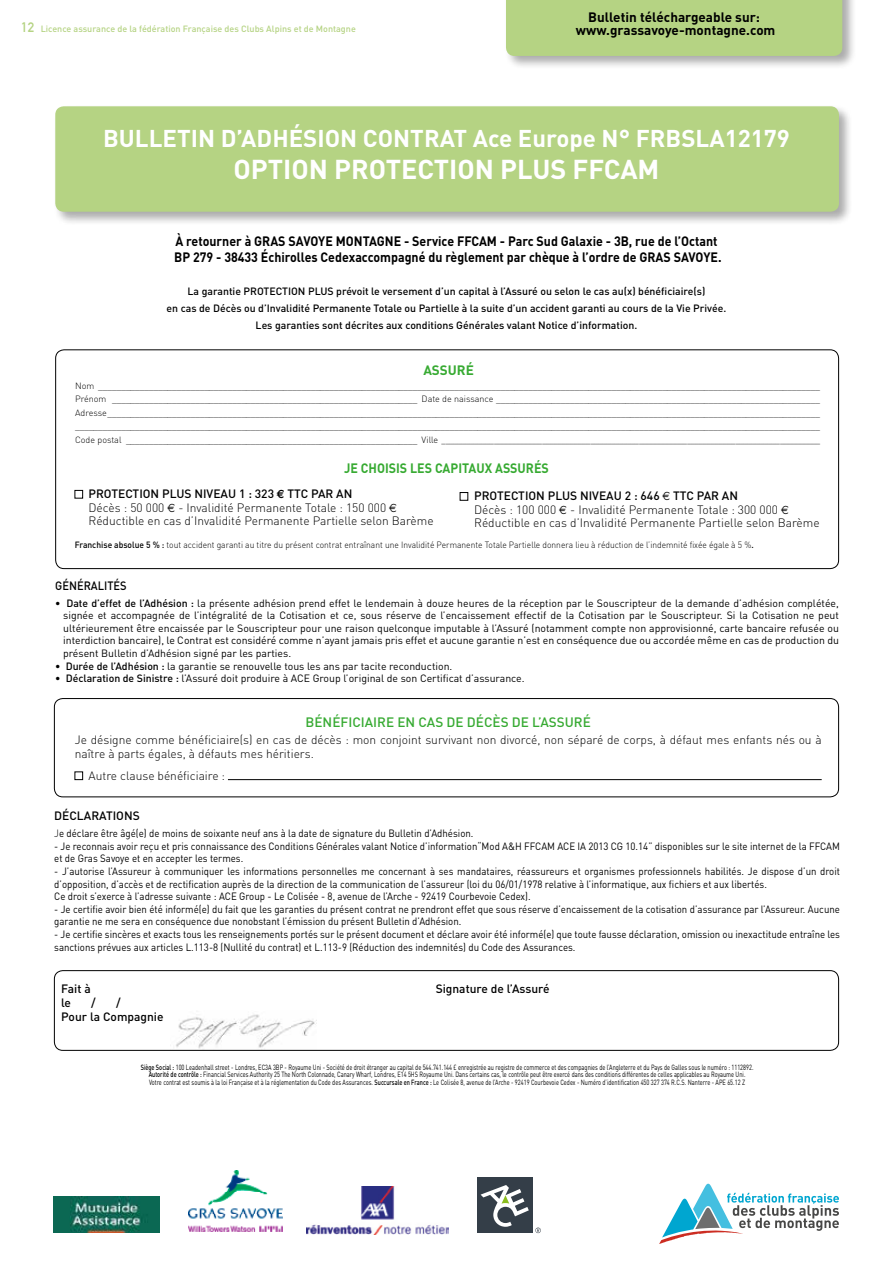
<style>
.page{position:relative;width:893px;height:1263px;background:#fff}
.page>*{position:absolute;margin:0;border:0;box-sizing:border-box;transform-origin:0 0}
.t1{font:700 27px "DIN";color:#fff}
.t2{font:700 24px "DIN";color:#fff}
.t3{font:700 13.5px/16.2px "DIN";color:#000;scale:.92 1}
.t4{font:700 13.5px/13.5px "DIN";color:#000;text-align:center}
.t5{font:500 13.5px "DIN";color:#37aa32}
.t6{font:700 13.5px "DIN";color:#37aa32;scale:.92 1}
.t7{font:700 13.5px "DIN";color:#37aa32}
.t8{font:300 12px/13.5px "DIN";color:#000}
.t9{font:500 12px/14.4px "DIN";color:#000}
.t10{font:500 12px "DIN";color:#000;scale:.92 1}
.t11{font:10.5px/12.6px "DIN";color:#000;scale:.92 1}
.t12{font:10.5px/12.6px "DIN";color:#000;text-align:justify}
.t13{font:500 10.5px/16.8px "DIN";color:#000;text-align:center}
.t14{font:300 9px/13.5px "DIN";color:#000;text-align:justify}
.t15{font:300 9px "DIN";color:#000;scale:.94 1}
.t16{font:500 9px "DIN";color:#b5d383}
.t17{font:7.5px/7.5px "DIN";color:#000;text-align:center;scale:.75 1}
.t18{font:7.5px "DIN";color:#000}
.s1{font-family:"DIN Alternate";font-weight:700;font-size:13.5px}
.s2{font-weight:300;font-size:9px}
.s3{font-weight:500}
.s4{font-family:"Euro Sans";font-weight:700}
.s5{font-family:"Euro Sans";font-weight:400}
.s6{font-weight:300}
</style>
<div class="page">
<img style="left:188px;top:1170px;width:94px;height:61px">
<img style="left:53px;top:1197px;width:106px;height:35px">
<img style="left:307px;top:1186px;width:142px;height:48px">
<div style="left:477px;top:1177px;width:56px;height:55px;background:#343e48"></div>
<svg style="left:481px;top:1185px;width:48px;height:42px"></svg>
<svg style="left:535px;top:1227px;width:6px;height:6px"></svg>
<svg style="left:659px;top:1184px;width:180px;height:60px"></svg>
<div style="left:53px;top:104px;width:800px;height:122px;background:#000;opacity:.33"></div>
<div style="left:55px;top:106px;width:784px;height:106px;background:#b5d383;border-radius:9px"></div>
<div style="left:55px;top:349px;width:784px;height:220px;border:1px solid #000;border-radius:9px"></div>
<div style="left:75px;top:490px;width:8px;height:8px;border:1px solid #000"></div>
<div style="left:460px;top:492px;width:8px;height:8px;border:1px solid #000"></div>
<div style="left:54px;top:698px;width:785px;height:99px;border:1px solid #000;border-radius:9px"></div>
<div style="left:75px;top:772px;width:8px;height:8px;border:1px solid #000"></div>
<hr style="left:228px;top:779px;width:594px;height:1px;background:#000">
<div style="left:54px;top:970px;width:785px;height:81px;border:1px solid #000;border-radius:9px"></div>
<img style="left:176px;top:1014px;width:140px;height:35px">
<div style="left:504px;top:0;width:352px;height:70px;background:#000;opacity:.33"></div>
<div style="left:506px;top:0;width:336px;height:56px;background:#b5d383"></div>
<p class="t16" style="left:21px;top:23px;width:336px"><span class="s1">12</span> Licence assurance de la fédération Française des Clubs Alpins et de Montagne</p>
<p class="t4" style="left:576px;top:10px;width:201px">Bulletin téléchargeable sur: www.grassavoye-montagne.com</p>
<h2 class="t2" style="left:103px;top:122px;width:688px">BULLETIN D’ADHÉSION CONTRAT Ace Europe N° FRBSLA12179</h2>
<h1 class="t1" style="left:233px;top:152px;width:428px">OPTION PROTECTION PLUS FFCAM</h1>
<p class="t3" style="left:174px;top:232px;width:597px">À retourner à GRAS SAVOYE MONTAGNE - Service FFCAM - Parc Sud Galaxie - 3B, rue de l’Octant<br>BP 279 - 38433 Échirolles Cedexaccompagné du règlement par chèque à l’ordre de GRAS SAVOYE.</p>
<p class="t13" style="left:167px;top:282px;width:561px">La garantie PROTECTION PLUS prévoit le versement d’un capital à l’Assuré ou selon le cas au(x) bénéficiaire(s)<br>en cas de Décès ou d’Invalidité Permanente Totale ou Partielle à la suite d’un accident garanti au cours de la Vie Privée.<br>Les garanties sont décrites aux conditions Générales valant Notice d’information.</p>
<p class="t7" style="left:423px;top:361px;width:52px">ASSURÉ</p>
<p class="t14" style="left:75px;top:379px;width:746px">Nom ____________________________________________________________________________________________________________________________________________________________ Prénom __________________________________________________________________ Date de naissance ______________________________________________________________________ Adresse__________________________________________________________________________________________________________________________________________________________ _________________________________________________________________________________________________________________________________________________________________</p>
<p class="t18" style="left:75px;top:435px;width:747px"><span class="s2">Code postal _______________________________________________________________ Ville</span> ______________________________________________________________________________________________</p>
<p class="t6" style="left:344px;top:460px;width:224px">JE CHOISIS LES CAPITAUX ASSURÉS</p>
<p class="t8" style="left:88px;top:487px;width:347px"><span class="s3">PROTECTION PLUS NIVEAU 1 : 323</span> <span class="s4">€</span> <span class="s3">TTC PAR AN<br></span>Décès : 50 000 <span class="s5">€</span> - Invalidité Permanente Totale : 150 000 <span class="s5">€<br></span>Réductible en cas d’Invalidité Permanente Partielle selon Barème</p>
<p class="t15" style="left:75px;top:539px;width:724px"><span class="s3">Franchise absolue 5 % :</span> tout accident garanti au titre du présent contrat entraînant une Invalidité Permanente Totale Partielle donnera lieu à réduction de l’indemnité fixée égale à 5 %<span class="s3">.</span></p>
<p class="t8" style="left:474px;top:489px;width:347px"><span class="s3">PROTECTION PLUS NIVEAU 2 : 646</span> <span class="s5">€</span> <span class="s3">TTC PAR AN<br></span>Décès : 100 000 <span class="s5">€</span> - Invalidité Permanente Totale : 300 000 <span class="s5">€<br></span>Réductible en cas d’Invalidité Permanente Partielle selon Barème</p>
<p class="t10" style="left:55px;top:578px;width:79px">GÉNÉRALITÉS</p>
<p class="t12" style="left:63px;top:596px;width:777px;text-indent:-8px"><span class="s3">• Date d’effet de l’Adhésion :</span> la présente adhésion prend effet le lendemain à douze heures de la réception par le Souscripteur de la demande d’adhésion complétée, signée et accompagnée de l’intégralité de la Cotisation et ce, sous réserve de l’encaissement effectif de la Cotisation par le Souscripteur. Si la Cotisation ne peut ultérieurement être encaissée par le Souscripteur pour une raison quelconque imputable à l’Assuré (notamment compte non approvisionné, carte bancaire refusée ou interdiction bancaire), le Contrat est considéré comme n’ayant jamais pris effet et aucune garantie n’est en conséquence due ou accordée même en cas de production du présent Bulletin d’Adhésion signé par les parties.</p>
<p class="t12" style="left:55px;top:659px;width:399px"><span class="s3">• Durée de l’Adhésion :</span> la garantie se renouvelle tous les ans par tacite reconduction.</p>
<p class="t12" style="left:55px;top:672px;width:471px"><span class="s3">• Déclaration de Sinistre :</span> l’Assuré doit produire à ACE Group l’original de son Certificat d’assurance.</p>
<p class="t5" style="left:306px;top:713px;width:287px">BÉNÉFICIAIRE EN CAS DE DÉCÈS DE L’ASSURÉ</p>
<p class="t8" style="left:75px;top:733px;width:748px">Je désigne comme bénéficiaire(s) en cas de décès : mon conjoint survivant non divorcé, non séparé de corps, à défaut mes enfants nés ou à naître à parts égales, à défauts mes héritiers.</p>
<p class="t8" style="left:89px;top:769px;width:138px">Autre clause bénéficiaire :</p>
<p class="t9" style="left:54px;top:808px;width:87px">DÉCLARATIONS</p>
<p class="t11" style="left:54px;top:827px;width:457px"><span class="s6">J</span>e déclare être âgé(e) de moins de soixante neuf ans à la date de signature du Bulletin d’Adhésion.</p>
<p class="t11" style="left:54px;top:839px;width:856px">- Je reconnais avoir reçu et pris connaissance des Conditions Générales valant Notice d’information“Mod A&amp;H FFCAM ACE IA 2013 CG 10.14” disponibles sur le site internet de la FFCAM et de Gras Savoye et en accepter les termes.</p>
<p class="t11" style="left:54px;top:865px;width:856px">- J’autorise l’Assureur à communiquer les informations personnelles me concernant à ses mandataires, réassureurs et organismes professionnels habilités. Je dispose d’un droit d’opposition, d’accès et de rectification auprès de la direction de la communication de l’assureur (loi du 06/01/1978 relative à l’informatique, aux fichiers et aux libertés.<br>Ce droit s’exerce à l’adresse suivante : ACE Group - Le Colisée - 8, avenue de l’Arche - 92419 Courbevoie Cedex).</p>
<p class="t11" style="left:54px;top:902px;width:856px">- Je certifie avoir bien été informé(e) du fait que les garanties du présent contrat ne prendront effet que sous réserve d’encaissement de la cotisation d’assurance par l’Assureur. Aucune garantie ne me sera en conséquence due nonobstant l’émission du présent Bulletin d’Adhésion.</p>
<p class="t11" style="left:54px;top:928px;width:856px">- Je certifie sincères et exacts tous les renseignements portés sur le présent document et déclare avoir été informé(e) que toute fausse déclaration, omission ou inexactitude entraîne les sanctions prévues aux articles L.113-8 (Nullité du contrat) et L.113-9 (Réduction des indemnités) du Code des Assurances.</p>
<p class="t9" style="left:61px;top:981px;width:31px">Fait à</p>
<p class="t9" style="left:436px;top:981px;width:115px">Signature de l’Assuré</p>
<p class="t9" style="left:61px;top:995px;width:11px">le</p>
<p class="t9" style="left:91px;top:995px;width:6px">/</p>
<p class="t9" style="left:61px;top:995px;width:104px;text-indent:55px">/<br>Pour la Compagnie</p>
<p class="t17" style="left:141px;top:1063px;width:819px"><span class="s3">Siège Social :</span> 100 Leadenhall street - Londres, EC3A 3BP - Royaume Uni - Société de droit étranger au capital de 544.741.144 £ enregistrée au registre de commerce et des compagnies de l’Angleterre et du Pays de Galles sous le numéro : 1112892.<br><span class="s3">Autorité de contrôle :</span> Financial Services Authority 25 The North Colonnade, Canary Wharf, Londres, E14 5HS Royaume Uni. Dans certains cas, le contrôle peut être exercé dans des conditions différentes de celles applicables au Royaume Uni.<br>Votre contrat est soumis à la loi Française et à la réglementation du Code des Assurances. <span class="s3">Succursale en France :</span> Le Colisée 8, avenue de l’Arche - 92419 Courbevoie Cedex - Numéro d’identification 450 327 374 R.C.S. Nanterre - APE 65.12 Z</p>
</div>
